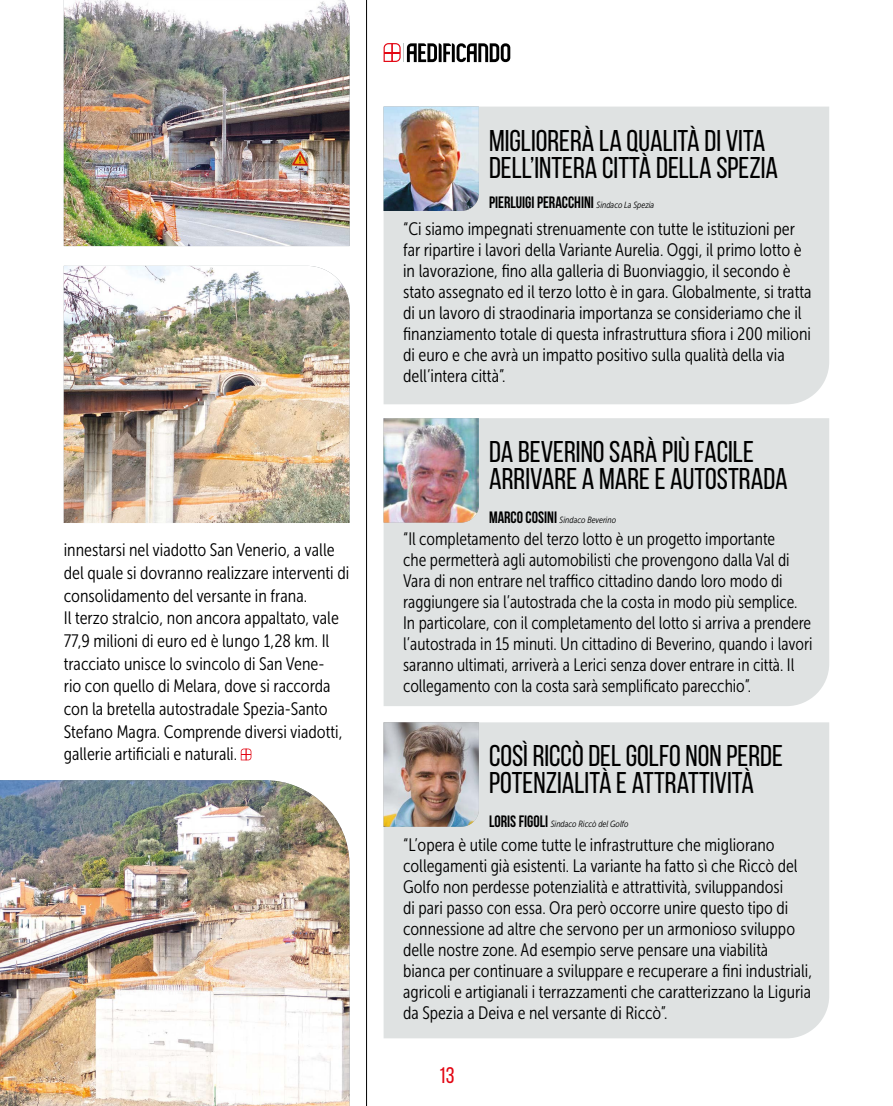
<style>
.page{position:relative;width:893px;height:1106px;background:#fff}
.page>*{position:absolute;margin:0;border:0;box-sizing:border-box;transform-origin:0 0}
.t1{font:30px/27px "Bebas Neue";color:#000}
.t2{font:22.5px "Bebas Neue";color:#e30613}
.t3{font:18px/21px "Museo Sans Cond 300";color:#000}
.t4{font:700 16.5px "Bebas Neue";color:#000}
.t5{font:italic 9px "Museo Sans Cond 300";color:#000}
.s1{font-family:"Museo Sans Cond 300";font-weight:400;font-style:italic;font-size:9px}
.s2{font-family:"Bebas Neue";font-weight:700;font-style:normal;font-size:16.5px}
</style>
<div class="page">
<img style="left:0;top:780px;width:350px;height:326px">
<svg style="left:241px;top:748px;width:10px;height:12px"></svg>
<img style="left:64px;top:0;width:286px;height:246px">
<img style="left:64px;top:266px;width:286px;height:257px">
<hr style="left:366px;top:0;width:1px;height:1106px;background:#000">
<svg style="left:384px;top:43px;width:126px;height:19px"></svg>
<div style="left:384px;top:722px;width:445px;height:316px;background:#dfe2e2"></div>
<img style="left:384px;top:722px;width:95px;height:104px">
<div style="left:384px;top:418px;width:445px;height:288px;background:#dfe2e2"></div>
<img style="left:384px;top:418px;width:95px;height:104px">
<div style="left:384px;top:107px;width:445px;height:297px;background:#dfe2e2"></div>
<img style="left:384px;top:107px;width:95px;height:104px">
<p class="t3" style="left:64px;top:539px;width:287px;line-height:22.6px">innestarsi nel viadotto San Venerio, a valle del quale si dovranno realizzare interventi di consolidamento del versante in frana.<br>Il terzo stralcio, non ancora appaltato, vale 77,9 milioni di euro ed è lungo 1,28 km. Il tracciato unisce lo svincolo di San Vene-<br>rio con quello di Melara, dove si raccorda con la bretella autostradale Spezia-Santo Stefano Magra. Comprende diversi viadotti, gallerie artificiali e naturali.</p>
<h1 class="t1" style="left:489px;top:127px;width:291px">MIGLIORERÀ LA QUALITÀ DI VITA<br>DELL’INTERA CITTÀ DELLA SPEZIA</h1>
<p class="t4" style="left:489px;top:193px;width:167px">PIERLUIGI PERACCHINI <span class="s1">Sindaco La Spezia</span></p>
<p class="t3" style="left:403px;top:219px;width:410px">“Ci siamo impegnati strenuamente con tutte le istituzioni per far ripartire i lavori della Variante Aurelia. Oggi, il primo lotto è in lavorazione, fino alla galleria di Buonviaggio, il secondo è stato assegnato ed il terzo lotto è in gara. Globalmente, si tratta di un lavoro di straodinaria importanza se consideriamo che il finanziamento totale di questa infrastruttura sfiora i 200 milioni di euro e che avrà un impatto positivo sulla qualità della via dell’intera città”.</p>
<h1 class="t1" style="left:489px;top:437px;width:300px">DA BEVERINO SARÀ PIÙ FACILE<br>ARRIVARE A MARE E AUTOSTRADA</h1>
<p class="t5" style="left:489px;top:514px;width:129px"><span class="s2">MARCO COSINI</span> Sindaco Beverino</p>
<p class="t3" style="left:403px;top:528px;width:411px">“Il completamento del terzo lotto è un progetto importante<br>che permetterà agli automobilisti che provengono dalla Val di Vara di non entrare nel traffico cittadino dando loro modo di raggiungere sia l’autostrada che la costa in modo più semplice.<br>In particolare, con il completamento del lotto si arriva a prendere l’autostrada in 15 minuti. Un cittadino di Beverino, quando i lavori saranno ultimati, arriverà a Lerici senza dover entrare in città. Il collegamento con la costa sarà semplificato parecchio”.</p>
<h1 class="t1" style="left:489px;top:741px;width:295px">COSÌ RICCÒ DEL GOLFO NON PERDE<br>POTENZIALITÀ E ATTRATTIVITÀ</h1>
<p class="t5" style="left:489px;top:818px;width:141px"><span class="s2">LORIS FIGOLI</span> Sindaco Riccò del Golfo</p>
<p class="t3" style="left:403px;top:834px;width:411px">“L’opera è utile come tutte le infrastrutture che migliorano collegamenti già esistenti. La variante ha fatto sì che Riccò del Golfo non perdesse potenzialità e attrattività, sviluppandosi<br>di pari passo con essa. Ora però occorre unire questo tipo di connessione ad altre che servono per un armonioso sviluppo delle nostre zone. Ad esempio serve pensare una viabilità bianca per continuare a sviluppare e recuperare a fini industriali, agricoli e artigianali i terrazzamenti che caratterizzano la Liguria da Spezia a Deiva e nel versante di Riccò”.</p>
<p class="t2" style="left:438px;top:1062px;width:18px">13</p>
</div>
